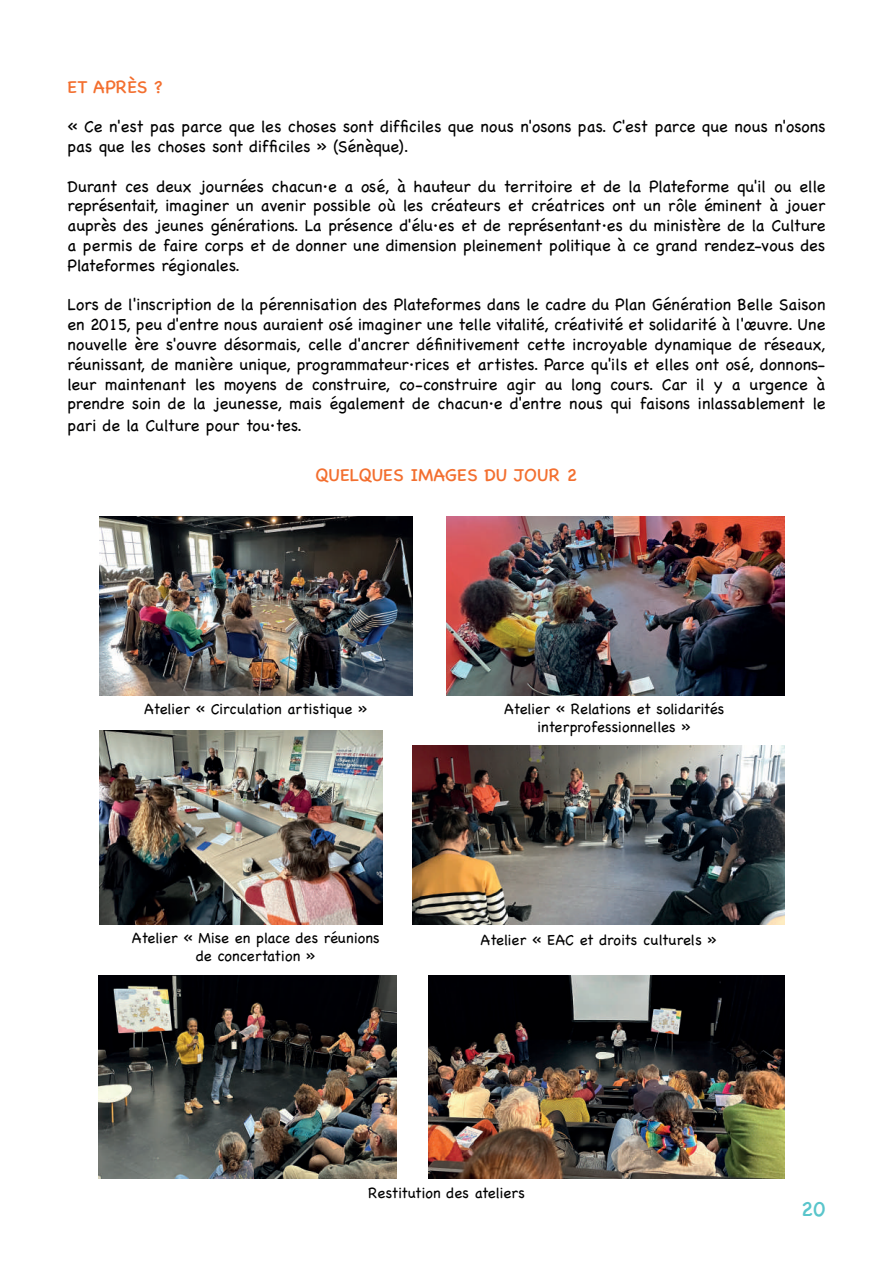
<style>
.page{position:relative;width:893px;height:1263px;background:#fff}
.page>*{position:absolute;margin:0;border:0;box-sizing:border-box;transform-origin:0 0}
.t1{font:21px "Chalkboard SE";color:#59c5cb}
.t2{font:18px "Chalkboard SE";color:#f36f2f}
.t3{font:300 16.5px/19.8px "Chalkboard SE";color:#000001;text-align:justify}
.t4{font:300 15px/18px "Chalkboard SE";color:#000001;text-align:center}
</style>
<div class="page">
<img style="left:99px;top:516px;width:313px;height:179px">
<img style="left:446px;top:516px;width:338px;height:179px">
<img style="left:99px;top:976px;width:298px;height:202px">
<img style="left:99px;top:731px;width:284px;height:193px">
<img style="left:412px;top:745px;width:373px;height:179px">
<img style="left:428px;top:976px;width:356px;height:202px">
<p class="t2" style="left:68px;top:71px;width:97px">ET APRÈS ?</p>
<p class="t3" style="left:68px;top:116px;width:759px">« Ce n'est pas parce que les choses sont difficiles que nous n'osons pas. C'est parce que nous n'osons pas que les choses sont difficiles » (Sénèque).</p>
<p class="t3" style="left:68px;top:175px;width:759px">Durant ces deux journées chacun·e a osé, à hauteur du territoire et de la Plateforme qu'il ou elle représentait, imaginer un avenir possible où les créateurs et créatrices ont un rôle éminent à jouer auprès des jeunes générations. La présence d'élu·es et de représentant·es du ministère de la Culture a permis de faire corps et de donner une dimension pleinement politique à ce grand rendez-vous des Plateformes régionales.</p>
<p class="t3" style="left:68px;top:294px;width:759px">Lors de l'inscription de la pérennisation des Plateformes dans le cadre du Plan Génération Belle Saison en 2015, peu d'entre nous auraient osé imaginer une telle vitalité, créativité et solidarité à l'œuvre. Une nouvelle ère s'ouvre désormais, celle d'ancrer définitivement cette incroyable dynamique de réseaux, réunissant, de manière unique, programmateur·rices et artistes. Parce qu'ils et elles ont osé, donnons&shy;leur maintenant les moyens de construire, co-construire agir au long cours. Car il y a urgence à prendre soin de la jeunesse, mais également de chacun·e d'entre nous qui faisons inlassablement le</p>
<p class="t3" style="left:68px;top:414px;width:236px">pari de la Culture pour tou·tes.</p>
<p class="t2" style="left:316px;top:459px;width:263px">QUELQUES IMAGES DU JOUR 2</p>
<p class="t4" style="left:144px;top:699px;width:225px">Atelier « Circulation artistique »</p>
<p class="t4" style="left:504px;top:699px;width:222px">Atelier « Relations et solidarités interprofessionnelles »</p>
<p class="t4" style="left:132px;top:928px;width:249px">Atelier « Mise en place des réunions</p>
<p class="t4" style="left:480px;top:930px;width:238px">Atelier « EAC et droits culturels »</p>
<p class="t4" style="left:196px;top:946px;width:121px">de concertation »</p>
<p class="t4" style="left:368px;top:1183px;width:158px">Restitution des ateliers</p>
<p class="t1" style="left:802px;top:1190px;width:25px">20</p>
</div>
